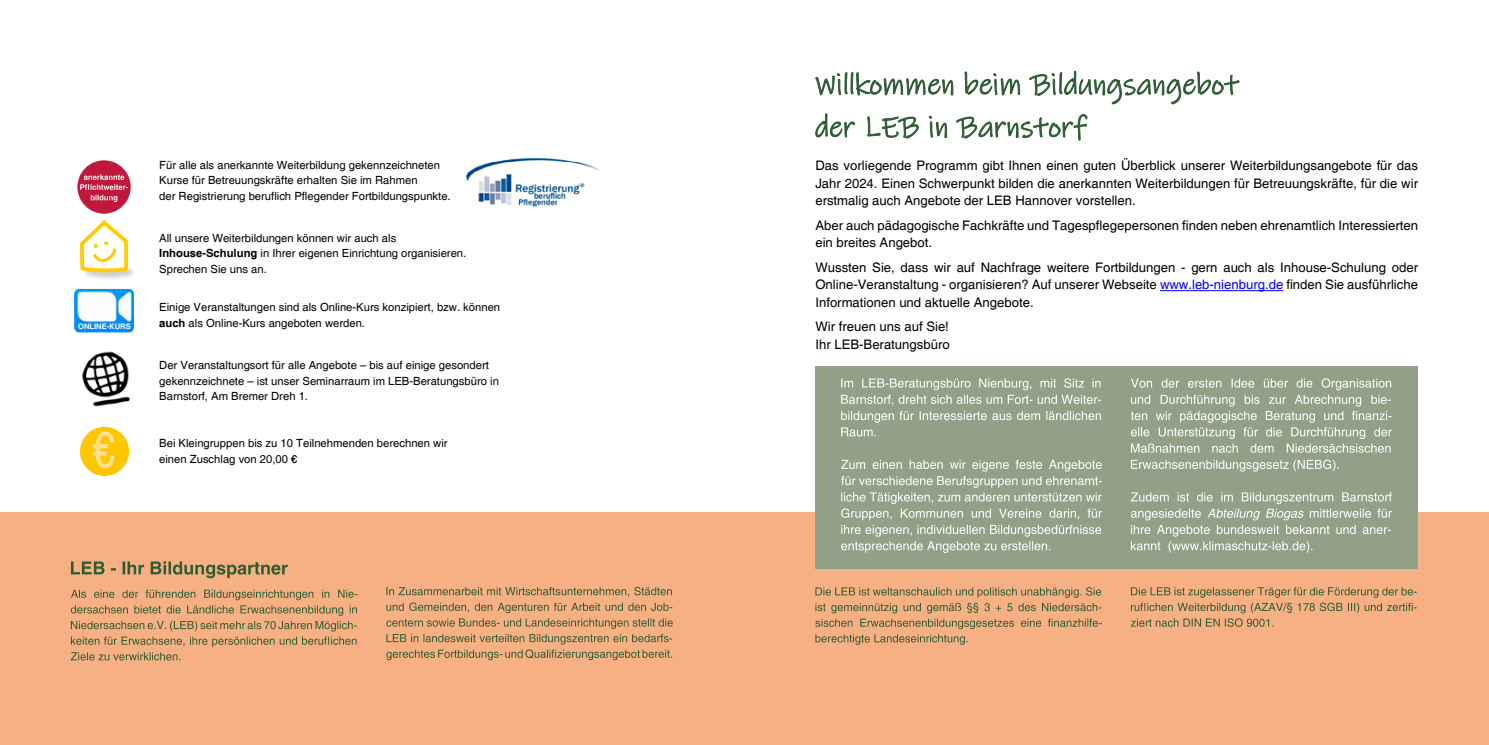
<style>
.page{position:relative;width:1489px;height:745px;background:#fff}
.page>*{position:absolute;margin:0;border:0;box-sizing:border-box;transform-origin:0 0}
.t1{font:13.12px/17.5px "Helvetica";color:#000;text-align:justify}
.t2{font:11.25px/15.6px "Helvetica";color:#000}
.t3{font:700 7.62px "Helvetica";color:#fff}
.s1{font-weight:700}
.s2{color:#00f}
</style>
<div class="page">
<div style="left:0;top:512px;width:1488px;height:232px;background:#f7b084"></div>
<svg style="left:71px;top:561px;width:217px;height:17px"></svg>
<svg style="left:71px;top:589px;width:286px;height:71px"></svg>
<svg style="left:386px;top:586px;width:285px;height:10px"></svg>
<svg style="left:386px;top:602px;width:286px;height:57px"></svg>
<img style="left:465px;top:157px;width:135px;height:50px">
<div style="left:82px;top:263px;width:55px;height:18px;background:#000;opacity:.2"></div>
<svg style="left:80px;top:220px;width:51px;height:52px"></svg>
<img style="left:82px;top:351px;width:48px;height:56px">
<img style="left:74px;top:289px;width:60px;height:43px">
<div style="left:77px;top:160px;width:54px;height:53px;background:#bf183b;border-radius:50%"></div>
<svg style="left:80px;top:174px;width:48px;height:28px"></svg>
<div style="left:80px;top:426px;width:49px;height:49px;background:#fec600;border-radius:50%"></div>
<svg style="left:93px;top:431px;width:21px;height:37px"></svg>
<hr style="left:1159px;top:290px;width:124px;height:1px;background:#00f">
<svg style="left:815px;top:70px;width:424px;height:71px"></svg>
<div style="left:815px;top:366px;width:602px;height:202px;background:#92a087"></div>
<svg style="left:841px;top:378px;width:259px;height:58px"></svg>
<svg style="left:841px;top:459px;width:260px;height:93px"></svg>
<svg style="left:1131px;top:378px;width:260px;height:74px"></svg>
<svg style="left:1131px;top:459px;width:207px;height:12px"></svg>
<svg style="left:1131px;top:492px;width:260px;height:60px"></svg>
<svg style="left:815px;top:587px;width:286px;height:41px"></svg>
<svg style="left:815px;top:634px;width:152px;height:10px"></svg>
<svg style="left:1130px;top:587px;width:286px;height:39px"></svg>
<p class="t3" style="left:78px;top:322px;width:54px">ONLINE-KURS</p>
<p class="t2" style="left:159px;top:157px;width:293px">Für alle als anerkannte Weiterbildung gekennzeichneten<br>Kurse für Betreuungskräfte erhalten Sie im Rahmen<br>der Registrierung beruflich Pflegender Fortbildungspunkte.</p>
<p class="t2" style="left:159px;top:230px;width:308px">All unsere Weiterbildungen können wir auch als<br><span class="s1">Inhouse-Schulung</span> in Ihrer eigenen Einrichtung organisieren.<br>Sprechen Sie uns an.</p>
<p class="t2" style="left:159px;top:300px;width:342px">Einige Veranstaltungen sind als Online-Kurs konzipiert, bzw. können <span class="s1">auch</span> als Online-Kurs angeboten werden.</p>
<p class="t2" style="left:159px;top:357px;width:341px">Der Veranstaltungsort für alle Angebote – bis auf einige gesondert gekennzeichnete – ist unser Seminarraum im LEB-Beratungsbüro in<br>Barnstorf, Am Bremer Dreh 1.</p>
<p class="t2" style="left:159px;top:435px;width:290px">Bei Kleingruppen bis zu 10 Teilnehmenden berechnen wir einen Zuschlag von 20,00 €</p>
<p class="t1" style="left:815px;top:157px;width:604px">Das vorliegende Programm gibt Ihnen einen guten Überblick unserer Weiterbildungsangebote für das Jahr 2024. Einen Schwerpunkt bilden die anerkannten Weiterbildungen für Betreuungskräfte, für die wir erstmalig auch Angebote der LEB Hannover vorstellen.</p>
<p class="t1" style="left:815px;top:217px;width:604px">Aber auch pädagogische Fachkräfte und Tagespflegepersonen finden neben ehrenamtlich Interessierten ein breites Angebot.</p>
<p class="t1" style="left:815px;top:259px;width:604px">Wussten Sie, dass wir auf Nachfrage weitere Fortbildungen - gern auch als Inhouse-Schulung oder Online-Veranstaltung - organisieren? Auf unserer Webseite <span class="s2">www.leb-nienburg.de</span> finden Sie ausführliche Informationen und aktuelle Angebote.</p>
<p class="t1" style="left:815px;top:318px;width:136px">Wir freuen uns auf Sie!<br>Ihr LEB-Beratungsbüro</p>
</div>
